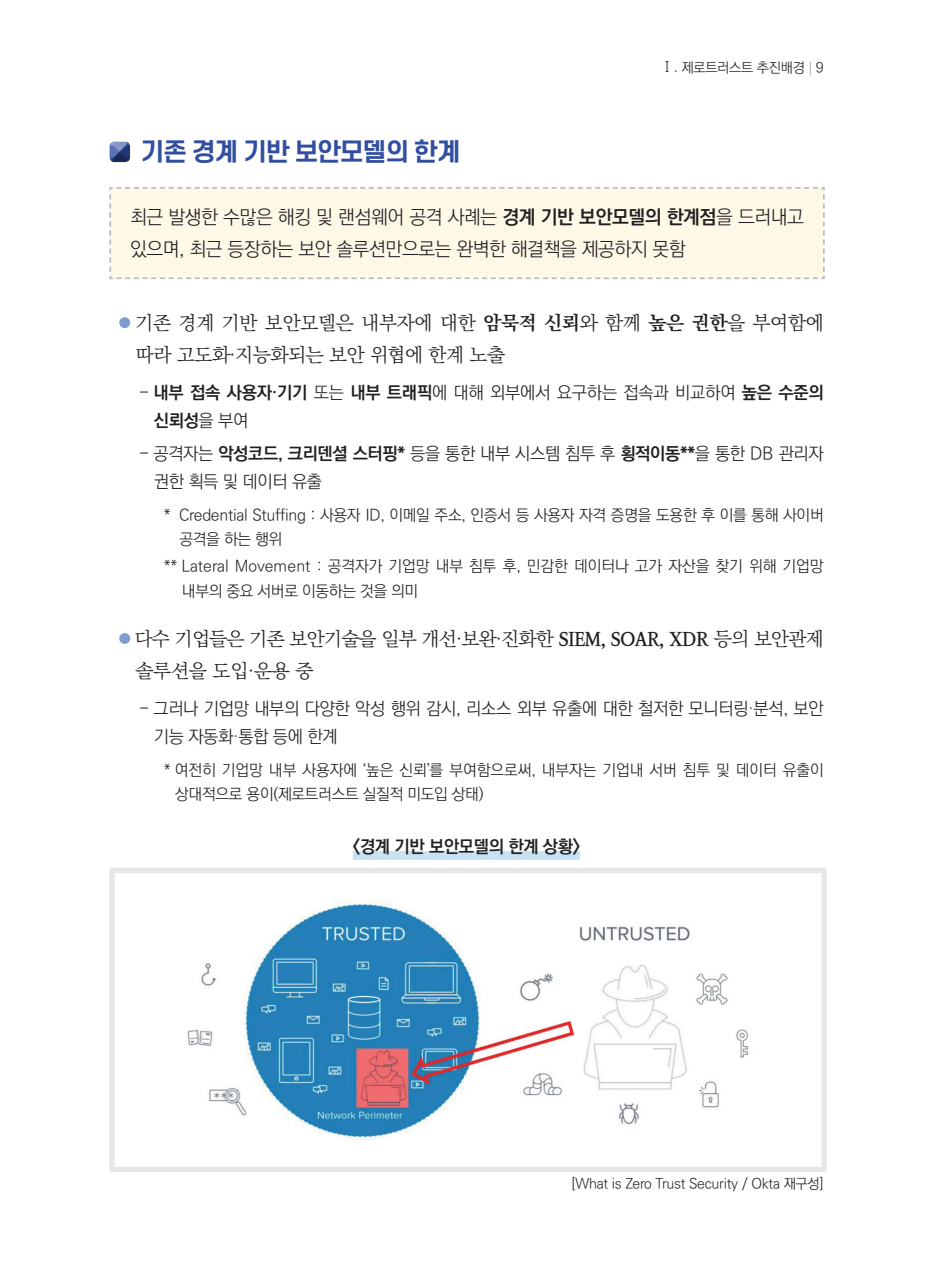
<style>
.page{position:relative;width:933px;height:1275px;background:#fff}
.page>*{position:absolute;margin:0;border:0;box-sizing:border-box;transform-origin:0 0}
.t1{font:700 24.5px "S Core Dream 6";letter-spacing:-.06em;color:#324ea1}
.t2{font:19.25px/31.5px "Ko Pub World Dotum PL";letter-spacing:-.02em;color:#231f20}
.t3{font:19.25px/31.5px "Ko Pub World Batang PL";letter-spacing:-.02em;color:#231f20}
.t4{font:19.25px/31.5px "Ko Pub World Batang PL";letter-spacing:-.04em;color:#231f20}
.t5{font:17.5px/28px "Ko Pub World Dotum PL";letter-spacing:-.02em;color:#231f20}
.t6{font:17.5px "Ko Pub World Dotum PB";letter-spacing:-.02em;color:#231f20}
.t7{font:15.75px/24.5px "Ko Pub World Dotum PL";letter-spacing:-.02em;color:#231f20}
.t8{font:15.75px/24.5px "Ko Pub World Dotum PL";color:#231f20}
.t9{font:14px "Ko Pub World Dotum PL";letter-spacing:-.02em;color:#231f20}
.s1{font-family:"S Core Dream 3";font-weight:300}
.s2{font-family:"S Core Dream 1";font-weight:100}
.s3{font-family:"Ko Pub World Dotum PB"}
.s4{font-family:"Ko Pub World Batang PB"}
</style>
<div class="page">
<div style="left:353px;top:851px;width:227px;height:9px;background:#c7e2f5"></div>
<div style="left:109px;top:141px;width:24px;height:21px;background:#231f20;opacity:.75"></div>
<div style="left:109px;top:187px;width:716px;height:93px;background:#fef9e7"></div>
<div style="left:119px;top:317px;width:11px;height:11px;background:#7e9ed2;border-radius:50%"></div>
<div style="left:119px;top:633px;width:11px;height:11px;background:#7e9ed2;border-radius:50%"></div>
<div style="left:109px;top:868px;width:717px;height:5px;background:#e6e7e9"></div>
<div style="left:109px;top:873px;width:6px;height:294px;background:#e6e7e9"></div>
<div style="left:821px;top:873px;width:5px;height:294px;background:#e6e7e9"></div>
<div style="left:109px;top:1167px;width:717px;height:5px;background:#e6e7e9"></div>
<img style="left:187px;top:900px;width:561px;height:240px">
<p class="t1" style="left:140px;top:134px;width:322px">기존 경계 기반 보안모델의 한계</p>
<p class="t9" style="left:660px;top:58px;width:165px"><span class="s1">Ⅰ.</span> 제로트러스트 추진배경 <span class="s2">|</span> 9</p>
<p class="t2" style="left:130px;top:202px;width:675px">최근 발생한 수많은 해킹 및 랜섬웨어 공격 사례는 <span class="s3">경계 기반 보안모델의 한계점</span>을 드러내고 있으며, 최근 등장하는 보안 솔루션만으로는 완벽한 해결책을 제공하지 못함</p>
<p class="t3" style="left:135px;top:308px;width:690px">기존 경계 기반 보안모델은 내부자에 대한 <span class="s4">암묵적 신뢰</span>와 함께 <span class="s4">높은 권한</span>을 부여함에 따라 고도화·지능화되는 보안 위협에 한계 노출</p>
<p class="t5" style="left:154px;top:379px;width:671px;text-indent:-15px">- <span class="s3">내부 접속 사용자·기기</span> 또는 <span class="s3">내부 트래픽</span>에 대해 외부에서 요구하는 접속과 비교하여 <span class="s3">높은 수준의 신뢰성</span>을 부여</p>
<p class="t5" style="left:154px;top:440px;width:671px;text-indent:-15px">- 공격자는 <span class="s3">악성코드, 크리덴셜 스터핑*</span> 등을 통한 내부 시스템 침투 후 <span class="s3">횡적이동**</span>을 통한 DB 관리자 권한 획득 및 데이터 유출</p>
<p class="t7" style="left:179px;top:503px;width:646px;text-indent:-16px">* Credential Stuffing : 사용자 ID, 이메일 주소, 인증서 등 사용자 자격 증명을 도용한 후 이를 통해 사이버 공격을 하는 행위</p>
<p class="t8" style="left:182px;top:555px;width:643px;text-indent:-18px">** Lateral Movement : 공격자가 기업망 내부 침투 후, 민감한 데이터나 고가 자산을 찾기 위해 기업망 내부의 중요 서버로 이동하는 것을 의미</p>
<p class="t4" style="left:135px;top:624px;width:690px">다수 기업들은 기존 보안기술을 일부 개선·보완·진화한 <span class="s4">SIEM, SOAR, XDR</span> 등의 보안관제 솔루션을 도입·운용 중</p>
<p class="t5" style="left:154px;top:695px;width:671px;text-indent:-15px">- 그러나 기업망 내부의 다양한 악성 행위 감시, 리소스 외부 유출에 대한 철저한 모니터링·분석, 보안 기능 자동화·통합 등에 한계</p>
<p class="t7" style="left:175px;top:758px;width:650px;text-indent:-11px">* 여전히 기업망 내부 사용자에 ‘높은 신뢰’를 부여함으로써, 내부자는 기업내 서버 침투 및 데이터 유출이 상대적으로 용이(제로트러스트 실질적 미도입 상태)</p>
<p class="t6" style="left:353px;top:834px;width:229px">&lt;경계 기반 보안모델의 한계 상황&gt;</p>
<p class="t9" style="left:571px;top:1174px;width:254px">[What is Zero Trust Security / Okta 재구성]</p>
</div>
